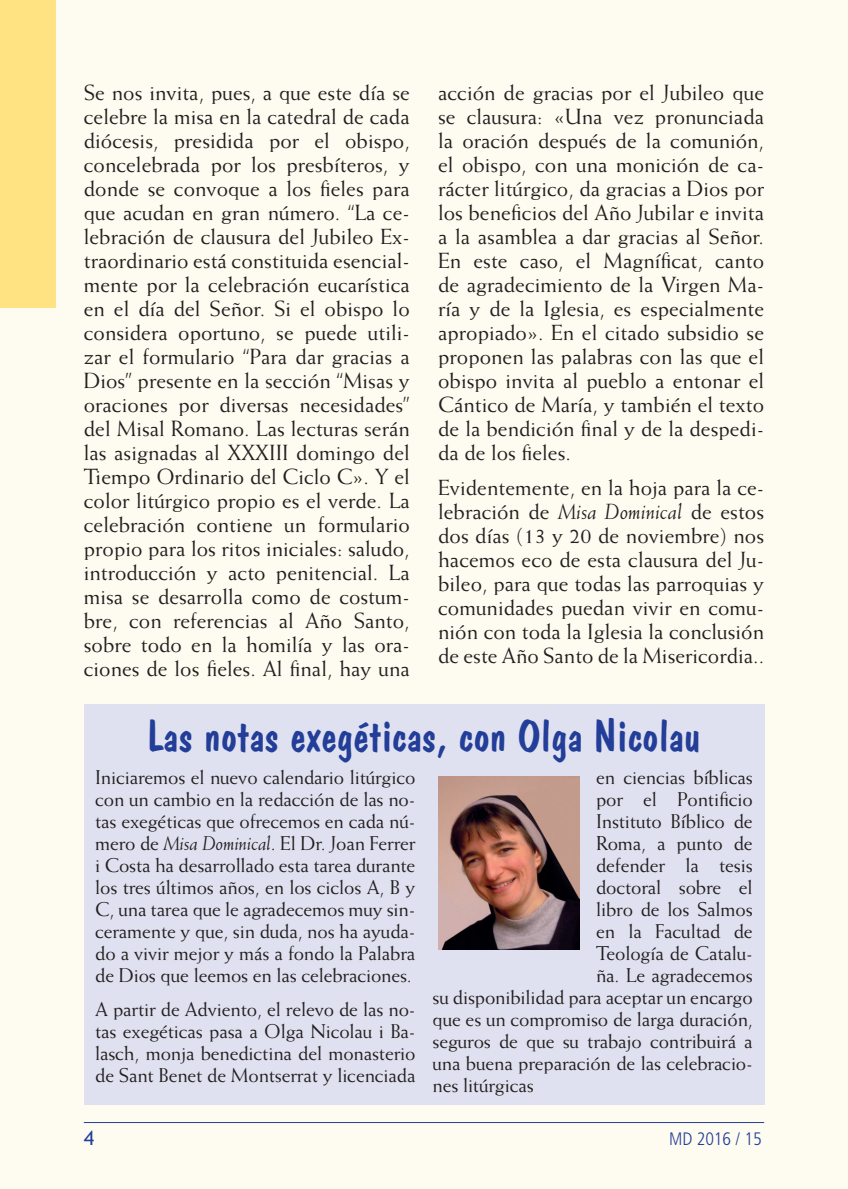
<style>
.page{position:relative;width:848px;height:1189px;background:#fff}
.page>*{position:absolute;margin:0;border:0;box-sizing:border-box;transform-origin:0 0}
.t1{font:46px "Dom Casual BT";color:#233e98}
.t2{font:22px/24px "Weiss Std";color:#231f20;text-align:justify}
.t3{font:20px/22px "Weiss Std";letter-spacing:-.01em;color:#231f20;text-align:justify}
.t4{font:20px "Trebuchet MS";color:#233e98}
.t5{font:300 condensed 18px "Frutiger LT Std";color:#233e98}
.s1{font-style:italic}
</style>
<div class="page">
<div style="left:0;top:0;width:848px;height:1188px;background:#fefcf1"></div>
<div style="left:0;top:0;width:55px;height:308px;background:#ffe383"></div>
<hr style="left:84px;top:1121px;width:680px;height:1px;background:#233e98">
<div style="left:84px;top:704px;width:680px;height:400px;background:#e0e1f0"></div>
<img style="left:438px;top:776px;width:141px;height:172px">
<p class="t2" style="left:84px;top:80px;width:328px">Se nos invita, pues, a que este día se celebre la misa en la catedral de cada diócesis, presidida por el obispo, concelebrada por los presbíteros, y donde se convoque a los fieles para que acudan en gran número. “La ce&shy;lebración de clausura del Jubileo Ex&shy;traordinario está constituida esencial&shy;mente por la celebración eucarística en el día del Señor. Si el obispo lo considera oportuno, se puede utili&shy;zar el formulario “Para dar gracias a Dios” presente en la sección “Misas y oraciones por diversas necesidades” del Misal Romano. Las lecturas serán las asignadas al XXXIII domingo del Tiempo Ordinario del Ciclo C». Y el color litúrgico propio es el verde. La celebración contiene un formulario propio para los ritos iniciales: saludo, introducción y acto penitencial. La misa se desarrolla como de costum&shy;bre, con referencias al Año Santo, sobre todo en la homilía y las ora&shy;ciones de los fieles. Al final, hay una</p>
<p class="t2" style="left:438px;top:80px;width:328px">acción de gracias por el Jubileo que se clausura: «Una vez pronunciada la oración después de la comunión, el obispo, con una monición de ca&shy;rácter litúrgico, da gracias a Dios por los beneficios del Año Jubilar e invita a la asamblea a dar gracias al Señor.<br>En este caso, el Magníficat, canto de agradecimiento de la Virgen Ma&shy;ría y de la Iglesia, es especialmente apropiado». En el citado subsidio se proponen las palabras con las que el obispo invita al pueblo a entonar el Cántico de María, y también el texto de la bendición final y de la despedi&shy;da de los fieles.</p>
<p class="t2" style="left:438px;top:475px;width:328px">Evidentemente, en la hoja para la ce&shy;lebración de <span class="s1">Misa Dominical</span> de estos dos días (13 y 20 de noviembre) nos hacemos eco de esta clausura del Ju&shy;bileo, para que todas las parroquias y comunidades puedan vivir en comu&shy;nión con toda la Iglesia la conclusión de este Año Santo de la Misericordia..</p>
<h1 class="t1" style="left:147px;top:707px;width:555px">Las notas exegéticas, con Olga Nicolau</h1>
<p class="t3" style="left:95px;top:766px;width:322px">Iniciaremos el nuevo calendario litúrgico con un cambio en la redacción de las no&shy;tas exegéticas que ofrecemos en cada nú&shy;mero de <span class="s1">Misa Dominical</span>. El Dr. Joan Ferrer i Costa ha desarrollado esta tarea durante los tres últimos años, en los ciclos A, B y C, una tarea que le agradecemos muy sin&shy;ceramente y que, sin duda, nos ha ayuda&shy;do a vivir mejor y más a fondo la Palabra de Dios que leemos en las celebraciones.</p>
<p class="t3" style="left:95px;top:997px;width:322px">A partir de Adviento, el relevo de las no&shy;tas exegéticas pasa a Olga Nicolau i Ba&shy;lasch, monja benedictina del monasterio de Sant Benet de Montserrat y licenciada</p>
<p class="t3" style="left:596px;top:766px;width:158px">en ciencias bíblicas</p>
<p class="t3" style="left:596px;top:788px;width:158px">por el Pontificio</p>
<p class="t3" style="left:596px;top:810px;width:158px">Instituto Bíblico de</p>
<p class="t3" style="left:596px;top:832px;width:158px">Roma, a punto de</p>
<p class="t3" style="left:596px;top:854px;width:158px">defender la tesis</p>
<p class="t3" style="left:596px;top:876px;width:158px">doctoral sobre el</p>
<p class="t3" style="left:596px;top:898px;width:158px">libro de los Salmos</p>
<p class="t3" style="left:596px;top:920px;width:158px">en la Facultad de</p>
<p class="t3" style="left:596px;top:942px;width:158px">Teología de Catalu-</p>
<p class="t3" style="left:596px;top:964px;width:158px">ña. Le agradecemos</p>
<p class="t3" style="left:433px;top:986px;width:322px">su disponibilidad para aceptar un encargo</p>
<p class="t3" style="left:433px;top:1008px;width:322px">que es un compromiso de larga duración,</p>
<p class="t3" style="left:433px;top:1030px;width:322px">seguros de que su trabajo contribuirá a</p>
<p class="t3" style="left:433px;top:1052px;width:322px">una buena preparación de las celebracio-</p>
<p class="t3" style="left:433px;top:1074px;width:103px">nes litúrgicas</p>
<p class="t4" style="left:84px;top:1125px;width:12px">4</p>
<p class="t5" style="left:669px;top:1128px;width:94px">MD 2016 / 15</p>
</div>
